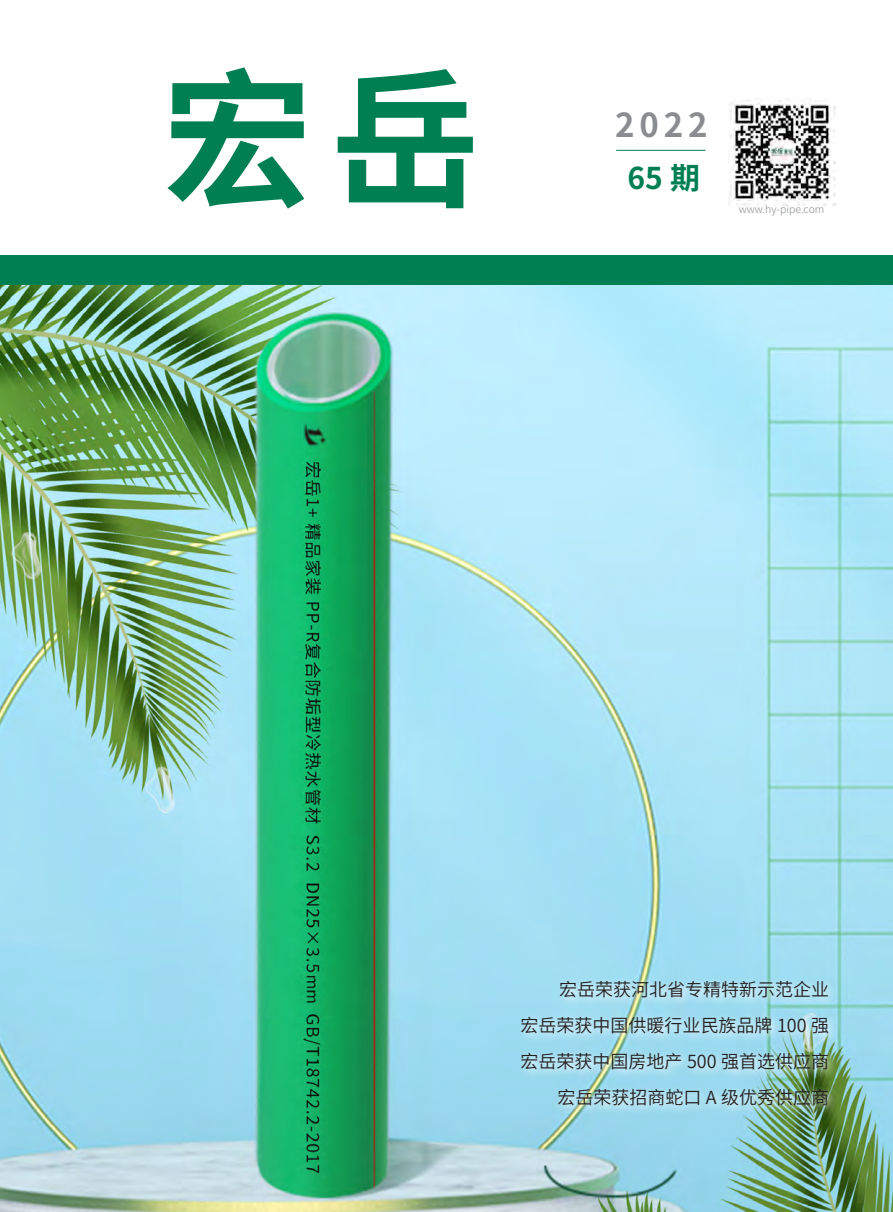
<style>
.page{position:relative;width:893px;height:1212px;background:#fff}
.page>*{position:absolute;margin:0;border:0;box-sizing:border-box;transform-origin:0 0}
.t1{font:700 150px "Source Han Sans CN";color:#007f52}
.t2{font:700 33px "Source Han Sans CN";color:#8a8c90}
.t3{font:700 30px "Source Han Sans CN";color:#007f52}
.目录{font:18px "Source Han Sans CN";color:#231f20}
.t4{font:300 10.5px "Source Han Sans CN";color:#8a8c90}
</style>
<div class="page">
<img style="left:0;top:285px;width:893px;height:927px">
<div style="left:0;top:255px;width:893px;height:30px;background:#007f52"></div>
<img style="left:729px;top:100px;width:106px;height:105px">
<hr style="left:616px;top:150px;width:89px;height:1px;background:#007f52">
<svg style="left:517px;top:976px;width:321px;height:140px;background:#a2d7e2"></svg>
<p class="t1" style="left:162px;top:56px;width:319px">宏岳</p>
<p class="t2" style="left:615px;top:107px;width:94px">2022</p>
<p class="t3" style="left:627px;top:161px;width:74px">65 期</p>
<p class="t4" style="left:739px;top:203px;width:87px">www.hy-pipe.com</p>
<p class="目录" style="left:559px;top:979px;width:271px">宏岳荣获河北省专精特新示范企业</p>
<p class="目录" style="left:520px;top:1015px;width:310px">宏岳荣获中国供暖行业民族品牌 100 强</p>
<p class="目录" style="left:520px;top:1051px;width:310px">宏岳荣获中国房地产 500 强首选供应商</p>
<p class="目录" style="left:557px;top:1087px;width:273px">宏岳荣获招商蛇口 A 级优秀供应商</p>
</div>
